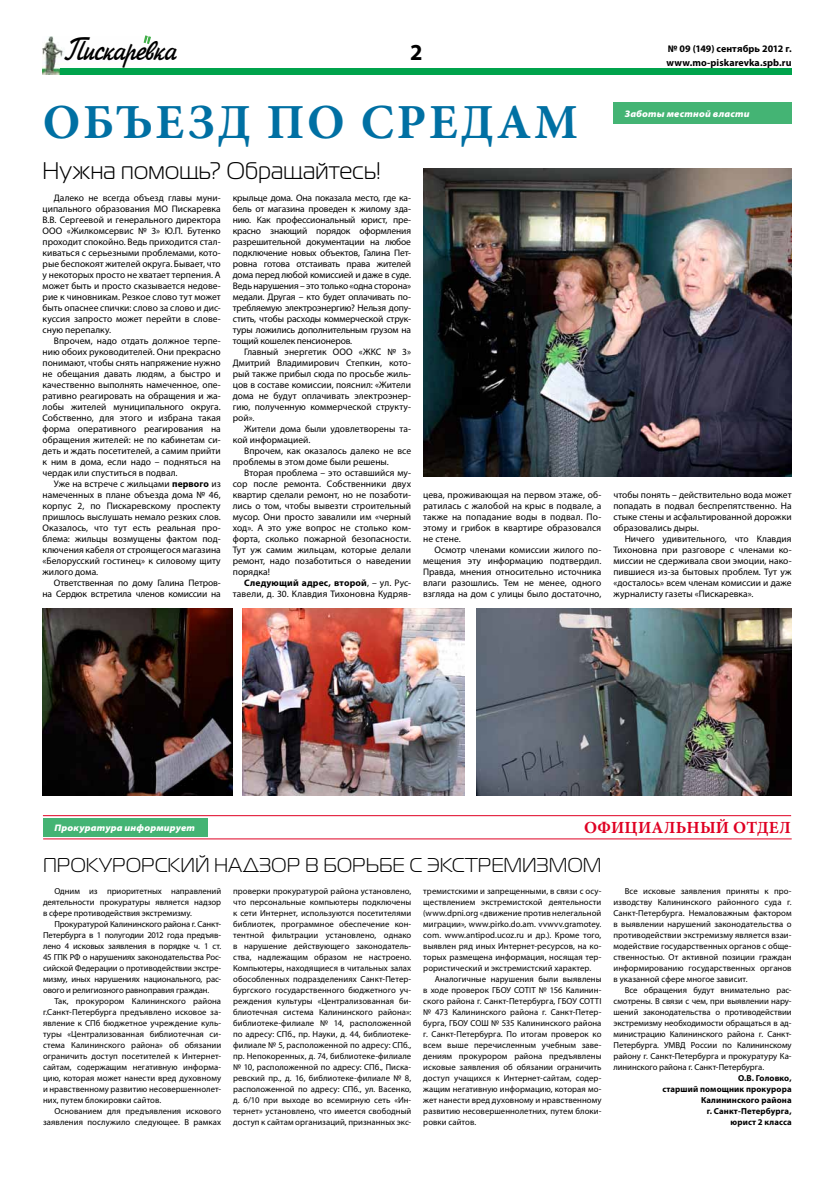
<style>
.page{position:relative;width:820px;height:1191px;background:#fff}
.page>*{position:absolute;margin:0;border:0;box-sizing:border-box;transform-origin:0 0}
.t1{font:700 49px "Minion Pro";letter-spacing:.06em;color:#0070a3}
.t2{font:32.5px "Jikharev";letter-spacing:-.02em;color:#000;scale:.8 1}
.t3{font:24px "Magistral C";letter-spacing:.015em;color:#000}
.t4{font:700 23px "Myriad Pro";color:#000}
.t5{font:20px "Magistral C";letter-spacing:-.005em;color:#000}
.t6{font:700 17px "Minion Pro";letter-spacing:.01em;color:#df0023}
.t7{font:700 10px "Myriad Pro";letter-spacing:.005em;color:#000}
.t8{font:9.5px/11px "Myriad Pro";letter-spacing:.005em;color:#000;text-align:justify}
.t9{font:9.5px/11px "Myriad Pro";letter-spacing:-.015em;color:#000;text-align:right}
.t10{font:italic 900 semi-expanded 9.5px "Myriad Pro";letter-spacing:.015em;color:#fff}
.t11{font:8.7px/11px "Myriad Pro";letter-spacing:.005em;color:#000;text-align:justify}
.t12{font:700 8.7px/11px "Myriad Pro";letter-spacing:.015em;color:#000;text-align:right}
.s1{font-weight:700}
</style>
<div class="page">
<img style="left:43px;top:36px;width:21px;height:39px">
<div style="left:60px;top:68px;width:731px;height:7px;background:#00a34c"></div>
<svg style="left:143px;top:35px;width:8px;height:9px"></svg>
<div style="left:613px;top:102px;width:178px;height:22px;background:#44b474"></div>
<hr style="left:43px;top:815px;width:747px;height:1px;background:#df0023">
<hr style="left:43px;top:838px;width:748px;height:1px;background:#df0023">
<div style="left:43px;top:818px;width:164px;height:19px;background:#44b474"></div>
<img style="left:476px;top:608px;width:315px;height:187px">
<img style="left:423px;top:168px;width:368px;height:308px">
<img style="left:243px;top:608px;width:221px;height:187px">
<img style="left:43px;top:608px;width:190px;height:187px">
<h2 class="t2" style="left:65px;top:32px;width:141px">Пискаревка</h2>
<h3 class="t4" style="left:410px;top:40px;width:14px">2</h3>
<p class="t7" style="left:667px;top:43px;width:125px">№ 09 (149) сентябрь 2012 г.</p>
<p class="t7" style="left:666px;top:57px;width:126px">www.mo-piskarevka.spb.ru</p>
<h1 class="t1" style="left:43px;top:93px;width:536px">Объезд по средам</h1>
<h3 class="t3" style="left:43px;top:158px;width:339px">Нужна помощь? Обращайтесь!</h3>
<p class="t8" style="left:43px;top:193px;width:180px;text-indent:11px">Далеко не всегда объезд главы муни&shy;ципального образования МО Пискаревка В.В. Сергеевой и генерального директора ООО «Жилкомсервис № 3» Ю.П. Бутенко проходит спокойно. Ведь приходится стал&shy;киваться с серьезными проблемами, кото&shy;рые беспокоят жителей округа. Бывает, что у некоторых просто не хватает терпения. А может быть и просто сказывается недове&shy;рие к чиновникам. Резкое слово тут может быть опаснее спички: слово за слово и дис&shy;куссия запросто может перейти в слове&shy;сную перепалку.</p>
<p class="t8" style="left:43px;top:336px;width:180px;text-indent:11px">Впрочем, надо отдать должное терпе&shy;нию обоих руководителей. Они прекрасно понимают, чтобы снять напряжение нужно не обещания давать людям, а быстро и качественно выполнять намеченное, опе&shy;ративно реагировать на обращения и жа&shy;лобы жителей муниципального округа.<br>Собственно, для этого и избрана такая форма оперативного реагирования на обращения жителей: не по кабинетам си&shy;деть и ждать посетителей, а самим прийти к ним в дома, если надо – подняться на чердак или спуститься в подвал.</p>
<p class="t8" style="left:43px;top:479px;width:180px;text-indent:11px">Уже на встрече с жильцами <span class="s1">первого</span> из намеченных в плане объезда дома № 46, корпус 2, по Пискаревскому проспекту пришлось выслушать немало резких слов.<br>Оказалось, что тут есть реальная про&shy;блема: жильцы возмущены фактом под&shy;ключения кабеля от строящегося магазина «Белорусский гостинец» к силовому щиту жилого дома.</p>
<p class="t9" style="left:43px;top:578px;width:180px">Ответственная по дому Галина Петров&shy;на Сердюк встретила членов комиссии на</p>
<p class="t8" style="left:233px;top:193px;width:180px">крыльце дома. Она показала место, где ка&shy;бель от магазина проведен к жилому зда&shy;нию. Как профессиональный юрист, пре&shy;красно знающий порядок оформления разрешительной документации на любое подключение новых объектов, Галина Пет&shy;ровна готова отстаивать права жителей дома перед любой комиссией и даже в суде.<br>Ведь нарушения – это только «одна сторона» медали. Другая – кто будет оплачивать по&shy;требляемую электроэнергию? Нельзя допу&shy;стить, чтобы расходы коммерческой струк&shy;туры ложились дополнительным грузом на тощий кошелек пенсионеров.</p>
<p class="t8" style="left:233px;top:347px;width:180px;text-indent:11px">Главный энергетик ООО «ЖКС № 3» Дмитрий Владимирович Степкин, кото&shy;рый также прибыл сюда по просьбе жиль&shy;цов в составе комиссии, пояснил: «Жители дома не будут оплачивать электроэнер&shy;гию, полученную коммерческой структу&shy;рой».</p>
<p class="t8" style="left:233px;top:424px;width:180px;text-indent:11px">Жители дома были удовлетворены та&shy;кой информацией.</p>
<p class="t8" style="left:233px;top:446px;width:180px;text-indent:11px">Впрочем, как оказалось далеко не все проблемы в этом доме были решены.</p>
<p class="t8" style="left:233px;top:468px;width:180px;text-indent:11px">Вторая проблема – это оставшийся му&shy;сор после ремонта. Собственники двух квартир сделали ремонт, но не позаботи&shy;лись о том, чтобы вывезти строительный мусор. Они просто завалили им «черный ход». А это уже вопрос не столько ком&shy;форта, сколько пожарной безопасности.<br>Тут уж самим жильцам, которые делали ремонт, надо позаботиться о наведении порядка!</p>
<p class="t8" style="left:233px;top:578px;width:180px;text-align:right"><span class="s1">Следующий адрес, второй</span>, – ул. Рус&shy;тавели, д. 30. Клавдия Тихоновна Кудряв-</p>
<p class="t8" style="left:423px;top:490px;width:180px">цева, проживающая на первом этаже, об&shy;ратилась с жалобой на крыс в подвале, а также на попадание воды в подвал. По&shy;этому и грибок в квартире образовался не стене.</p>
<p class="t8" style="left:423px;top:545px;width:180px;text-indent:11px">Осмотр членами комиссии жилого по&shy;мещения эту информацию подтвердил.<br>Правда, мнения относительно источника влаги разошлись. Тем не менее, одного взгляда на дом с улицы было достаточно,</p>
<p class="t10" style="left:624px;top:108px;width:126px">Заботы местной власти</p>
<p class="t8" style="left:613px;top:490px;width:180px">чтобы понять – действительно вода может попадать в подвал беспрепятственно. На стыке стены и асфальтированной дорожки образовались дыры.</p>
<p class="t8" style="left:613px;top:534px;width:180px;text-indent:11px">Ничего удивительного, что Клавдия Тихоновна при разговоре с членами ко&shy;миссии не сдерживала свои эмоции, нако&shy;пившиеся из-за бытовых проблем. Тут уж «досталось» всем членам комиссии и даже журналисту газеты «Пискаревка».</p>
<p class="t10" style="left:54px;top:822px;width:142px">Прокуратура информирует</p>
<h3 class="t6" style="left:584px;top:817px;width:208px">Официальный отдел</h3>
<h3 class="t5" style="left:43px;top:854px;width:560px">Прокурорский надзор в борьбе с экстремизмом</h3>
<p class="t11" style="left:43px;top:886px;width:179px;text-indent:11px">Одним из приоритетных направлений деятельности прокуратуры является надзор в сфере противодействия экстремизму.</p>
<p class="t11" style="left:43px;top:919px;width:179px;text-indent:11px">Прокуратурой Калининского района г. Санкт-Петербурга в 1 полугодии 2012 года предъяв&shy;лено 4 исковых заявления в порядке ч. 1 ст.<br>45 ГПК РФ о нарушениях законодательства Рос&shy;сийской Федерации о противодействии экстре&shy;мизму, иных нарушениях национального, рас&shy;ового и религиозного равноправия граждан.</p>
<p class="t11" style="left:43px;top:996px;width:179px;text-indent:11px">Так, прокурором Калининского района г.Санкт-Петербурга предъявлено исковое за&shy;явление к СПб бюджетное учреждение куль&shy;туры «Централизованная библиотечная си&shy;стема Калининского района» об обязании ограничить доступ посетителей к Интернет&shy;сайтам, содержащим негативную информа&shy;цию, которая может нанести вред духовному и нравственному развитию несовершеннолет&shy;них, путем блокировки сайтов.</p>
<p class="t11" style="left:43px;top:1106px;width:179px;text-align:right">Основанием для предъявления искового заявления послужило следующее. В рамках</p>
<p class="t11" style="left:233px;top:886px;width:179px">проверки прокуратурой района установлено, что персональные компьютеры подключены к сети Интернет, используются посетителями библиотек, программное обеспечение кон&shy;тентной фильтрации установлено, однако в нарушение действующего законодатель&shy;ства, надлежащим образом не настроено.<br>Компьютеры, находящиеся в читальных залах обособленных подразделениях Санкт-Петер&shy;бургского государственного бюджетного уч&shy;реждения культуры «Централизованная би&shy;блиотечная система Калининского района»: библиотеке-филиале № 14, расположенной по адресу: СПб., пр. Науки, д. 44, библиотеке&shy;филиале № 5, расположенной по адресу: СПб., пр. Непокоренных, д. 74, библиотеке-филиале № 10, расположенной по адресу: СПб., Писка&shy;ревский пр., д. 16, библиотеке-филиале № 8, расположенной по адресу: СПб., ул. Васенко, д. 6/10 при выходе во всемирную сеть «Ин&shy;тернет» установлено, что имеется свободный доступ к сайтам организаций, признанных экс-</p>
<p class="t11" style="left:423px;top:886px;width:179px">тремистскими и запрещенными, в связи с осу&shy;ществлением экстремистской деятельности (www.dpni.org «движение против нелегальной миграции», www.pirko.do.am. vvwvv.gramotey. com. www.antipod.ucoz.ru и др.). Кроме того, выявлен ряд иных Интернет-ресурсов, на ко&shy;торых размещена информация, носящая тер&shy;рористический и экстремистский характер.</p>
<p class="t11" style="left:423px;top:974px;width:180px;text-indent:11px">Аналогичные нарушения были выявлены в ходе проверок ГБОУ COTIT № 156 Калинин&shy;ского района г. Санкт-Петербурга, ГБОУ COTTI № 473 Калининского района г. Санкт-Петер&shy;бурга, ГБОУ СОШ № 535 Калининского района г. Санкт-Петербурга. По итогам проверок ко всем выше перечисленным учебным заве&shy;дениям прокурором района предъявлены исковые заявления об обязании ограничить доступ учащихся к Интернет-сайтам, содер&shy;жащим негативную информацию, которая мо&shy;жет нанести вред духовному и нравственному развитию несовершеннолетних, путем блоки&shy;ровки сайтов.</p>
<p class="t11" style="left:613px;top:886px;width:180px;text-indent:11px">Все исковые заявления приняты к про&shy;изводству Калининского районного суда г.<br>Санкт-Петербурга. Немаловажным фактором в выявлении нарушений законодательства о противодействии экстремизму является взаи&shy;модействие государственных органов с обще&shy;ственностью. От активной позиции граждан информированию государственных органов в указанной сфере многое зависит.</p>
<p class="t11" style="left:613px;top:985px;width:180px;text-indent:11px">Все обращения будут внимательно рас&shy;смотрены. В связи с чем, при выявлении нару&shy;шений законодательства о противодействии экстремизму необходимости обращаться в ад&shy;министрацию Калининского района г. Санкт-Петербурга. УМВД России по Калининскому району г. Санкт-Петербурга и прокуратуру Ка&shy;лининского района г. Санкт-Петербурга.</p>
<p class="t12" style="left:662px;top:1072px;width:131px">О.В. Головко,<br>старший помощник прокурора<br>Калининского района<br>г. Санкт-Петербурга,<br>юрист 2 класса</p>
</div>
